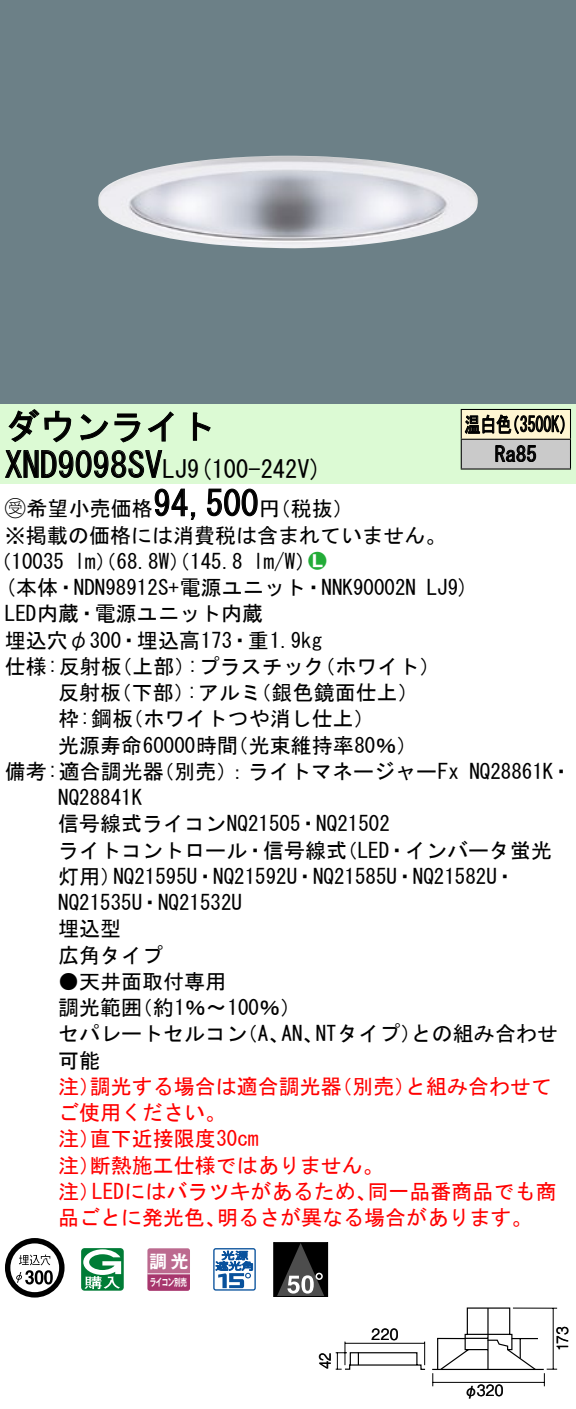
<style>
.page{position:relative;width:576px;height:1409px;background:#fff}
.page>*{position:absolute;margin:0;border:0;box-sizing:border-box;transform-origin:0 0}
.t1{font:35px "MS Gothic";color:#000}
.t2{font:24.5px "MS Gothic";color:#000}
.t3{font:21px/26.2px "MS Gothic";color:#000}
.t4{font:21px/26.2px "MS Gothic";color:#f00}
.t5{font:21px/29.8px "MS Gothic";color:#000;scale:.75 1}
.t6{font:21px "Ford Classification 1";color:#23ac38}
.t7{font:17.5px "Gothic MB101 Pro De Bold 90 pv RKSJ H";color:#fff}
.t8{font:15.4px "Gothic BBB Pro Medium 90 pv RKSJ H";letter-spacing:.015em;color:#000;scale:.9 1}
.t9{font:15.4px "Gothic BBB Pro Medium 90 pv RKSJ H";letter-spacing:.015em;color:#000;scale:.85 1}
.t10{font:10.15px "Gothic MB101 Pro De Bold 90 pv RKSJ H";letter-spacing:-.05em;color:#fff;scale:.65 1}
.s1{font-size:24.5px}
.s2{font-family:"Ford Classification 1"}
.s3{color:#fff}
</style>
<div class="page">
<div style="left:0;top:0;width:575px;height:404px;background:#6c8087"></div>
<img style="left:98px;top:156px;width:379px;height:92px">
<div style="left:0;top:404px;width:575px;height:79px;background:#dcfad4"></div>
<svg style="left:8px;top:409px;width:64px;height:34px"></svg>
<svg style="left:80px;top:413px;width:60px;height:30px"></svg>
<svg style="left:147px;top:411px;width:26px;height:31px"></svg>
<svg style="left:192px;top:412px;width:19px;height:29px"></svg>
<svg style="left:5px;top:450px;width:158px;height:28px"></svg>
<svg style="left:154px;top:488px;width:42px;height:32px"></svg>
<svg style="left:207px;top:488px;width:51px;height:29px"></svg>
<svg style="left:5px;top:1238px;width:59px;height:59px"></svg>
<svg style="left:44px;top:1270px;width:9px;height:14px"></svg>
<svg style="left:81px;top:1248px;width:43px;height:42px"></svg>
<svg style="left:147px;top:1248px;width:43px;height:43px;background:#b55a85"></svg>
<hr style="left:147px;top:1273px;width:43px;height:1px;background:#fff">
<svg style="left:213px;top:1248px;width:43px;height:42px"></svg>
<div style="left:273px;top:1242px;width:54px;height:54px;background:#000"></div>
<svg style="left:277px;top:1244px;width:47px;height:51px"></svg>
<div style="left:273px;top:1242px;width:55px;height:55px;border:1px solid #000"></div>
<div style="left:461px;top:409px;width:109px;height:30px;background:#fff6d2"></div>
<div style="left:461px;top:439px;width:109px;height:30px;background:#cacaca"></div>
<hr style="left:460px;top:409px;width:110px;height:1px;background:#000">
<hr style="left:569px;top:410px;width:2px;height:29px;background:#000">
<hr style="left:460px;top:439px;width:110px;height:1px;background:#000">
<hr style="left:569px;top:440px;width:2px;height:28px;background:#000">
<hr style="left:460px;top:468px;width:110px;height:2px;background:#000">
<svg style="left:460px;top:410px;width:104px;height:58px"></svg>
<svg style="left:335px;top:1307px;width:222px;height:79px"></svg>
<h1 class="t1" style="left:5px;top:409px;width:212px">ダウンライト</h1>
<p class="t2" style="left:187px;top:456px;width:136px">(9 100-242 (V</p>
<h1 class="t1" style="left:5px;top:447px;width:184px">XND9098SV<span class="s1">LJ</span></h1>
<h1 class="t1" style="left:153px;top:486px;width:106px">94,500</h1>
<p class="t3" style="left:5px;top:495px;width:442px"><span class="s2">B</span>希望小売価格<br>※掲載の価格には消費税は含まれていません。</p>
<p class="t6" style="left:308px;top:550px;width:19px">2<span class="s3">7</span></p>
<p class="t3" style="left:259px;top:495px;width:96px">（円税抜(</p>
<p class="t3" style="left:253px;top:548px;width:64px">l m (W/</p>
<p class="t3" style="left:-9px;top:548px;width:75px">（10035</p>
<p class="t3" style="left:75px;top:548px;width:169px">lm）（68.8 ）（W 145.8</p>
<p class="t5" style="left:494px;top:409px;width:57px;text-indent:-30px">温白色<br>Ra85</p>
<p class="t5" style="left:504px;top:409px;width:96px">（3500 (K</p>
<p class="t3" style="left:5px;top:574px;width:412px">(本体・NDN98912 +S 電源ユニット・NNK90002N</p>
<p class="t3" style="left:5px;top:600px;width:259px">LED内蔵・電源ユニット内蔵</p>
<p class="t3" style="left:5px;top:627px;width:318px">埋込穴φ300・埋込高173・重1.9kg</p>
<p class="t3" style="left:314px;top:653px;width:127px">（ホワイト(</p>
<p class="t3" style="left:426px;top:574px;width:44px">LJ (9</p>
<p class="t3" style="left:187px;top:653px;width:139px">:プラスチック</p>
<p class="t3" style="left:5px;top:653px;width:118px">仕様:反射板</p>
<p class="t3" style="left:111px;top:653px;width:85px">（上部）</p>
<p class="t3" style="left:58px;top:679px;width:64px">反射板</p>
<p class="t3" style="left:111px;top:679px;width:85px">（下部）</p>
<p class="t3" style="left:187px;top:679px;width:76px">:アルミ</p>
<p class="t3" style="left:250px;top:679px;width:169px">（銀色鏡面仕上(</p>
<p class="t3" style="left:58px;top:705px;width:76px">枠:鋼板</p>
<p class="t3" style="left:122px;top:705px;width:253px">（ホワイトつや消し仕上(</p>
<p class="t3" style="left:58px;top:732px;width:181px">光源寿命60000時間</p>
<p class="t3" style="left:227px;top:732px;width:191px">（光束維持率80％(</p>
<p class="t3" style="left:153px;top:758px;width:307px">（別売：）ライトマネージャーFx</p>
<p class="t3" style="left:5px;top:758px;width:160px">備考:適合調光器</p>
<p class="t3" style="left:58px;top:784px;width:85px">NQ28841K</p>
<p class="t3" style="left:58px;top:810px;width:333px">信号線式ライコンNQ21505・NQ21502</p>
<p class="t3" style="left:336px;top:837px;width:217px">（LED・インバータ蛍光</p>
<p class="t3" style="left:469px;top:758px;width:104px">NQ28861 ・K</p>
<p class="t3" style="left:113px;top:837px;width:403px;text-indent:-55px">ライトコントロール・信号線式<br>NQ21595 ・U NQ21592 ・U NQ21585 ・U NQ21582 ・U</p>
<p class="t3" style="left:58px;top:863px;width:185px">灯用）<br>NQ21535 ・U NQ21532U埋込型<br>広角タイプ</p>
<p class="t3" style="left:132px;top:968px;width:171px;text-indent:-73px">●天井面取付専用<br>（約1％〜100％(</p>
<p class="t3" style="left:58px;top:994px;width:85px">調光範囲</p>
<p class="t3" style="left:315px;top:1020px;width:107px">NTタイプ）</p>
<p class="t3" style="left:411px;top:1020px;width:148px">との組み合わせ</p>
<p class="t3" style="left:58px;top:1020px;width:190px">セパレートセルコン可能</p>
<p class="t3" style="left:237px;top:1020px;width:54px">（、A</p>
<p class="t3" style="left:281px;top:1020px;width:43px">AN、</p>
<p class="t4" style="left:90px;top:1073px;width:253px">調光する場合は適合調光器</p>
<p class="t4" style="left:331px;top:1073px;width:85px">（別売）</p>
<p class="t4" style="left:405px;top:1073px;width:148px">と組み合わせて</p>
<p class="t4" style="left:58px;top:1073px;width:43px">注）</p>
<p class="t4" style="left:58px;top:1099px;width:169px">ご使用ください。</p>
<p class="t4" style="left:90px;top:1125px;width:170px">直下近接限度30cm</p>
<p class="t4" style="left:90px;top:1125px;width:295px;text-indent:-32px">注）<br>断熱施工仕様ではありません。</p>
<p class="t4" style="left:58px;top:1152px;width:43px">注）</p>
<p class="t4" style="left:92px;top:1178px;width:286px">LEDにはバラツキがあるため、</p>
<p class="t4" style="left:367px;top:1178px;width:190px">同一品番商品でも商</p>
<p class="t4" style="left:58px;top:1178px;width:43px">注）</p>
<p class="t4" style="left:58px;top:1204px;width:169px">品ごとに発光色、</p>
<p class="t4" style="left:217px;top:1204px;width:317px">明るさが異なる場合があります。</p>
<p class="t7" style="left:149px;top:1246px;width:41px">調光</p>
<p class="t10" style="left:150px;top:1274px;width:59px">ライコン別売</p>
<p class="t9" style="left:312px;top:1369px;width:21px;rotate:-90deg">42</p>
<p class="t8" style="left:371px;top:1322px;width:31px">220</p>
<p class="t8" style="left:464px;top:1378px;width:45px">φ320</p>
<p class="t8" style="left:550px;top:1350px;width:28px;rotate:-90deg">173</p>
</div>
